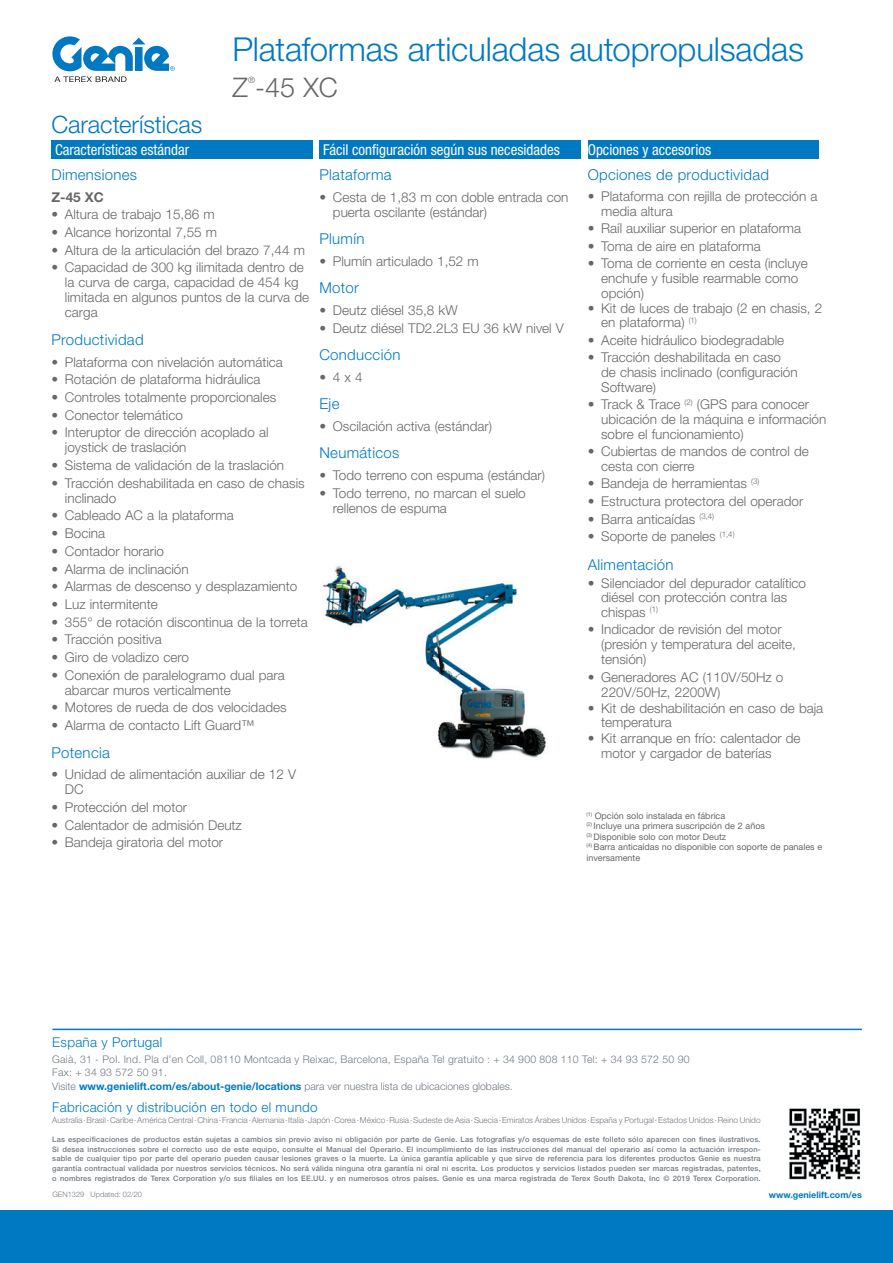
<style>
.page{position:relative;width:893px;height:1263px;background:#fff}
.page>*{position:absolute;margin:0;border:0;box-sizing:border-box;transform-origin:0 0}
.t1{font:300 33px "Helvetica Neue LT Std";letter-spacing:-.005em;color:#0079c2}
.t2{font:300 27px "Helvetica Neue LT Std";color:#67676a}
.t3{font:300 24px "Helvetica Neue LT Std";letter-spacing:-.005em;color:#0079c2}
.t4{font:300 15px "Helvetica Neue LT Std";letter-spacing:.02em;color:#0079c2}
.t5{font:condensed 15px "Helvetica Neue LT Std";color:#fff}
.t6{font:300 13.5px/15px "Helvetica Neue LT Std";color:#67676a}
.t7{font:300 13.5px "Helvetica Neue LT Std";letter-spacing:.02em;color:#0079c2}
.t8{font:700 13.5px "Helvetica Neue LT Std";color:#67676a}
.t9{font:300 10.5px/13.4px "Helvetica Neue LT Std";letter-spacing:.02em;color:#717a82}
.t10{font:9px/10.5px "Helvetica Neue LT Std";color:#67676a}
.t11{font:700 9px "Helvetica Neue LT Std";color:#0079c2}
.t12{font:300 8.7px "Helvetica Neue LT Std";color:#67676a}
.t13{font:300 8.25px "Helvetica Neue LT Std";color:#717a82}
.t14{font:500 7.5px/9.8px "Helvetica Neue LT Std";letter-spacing:.02em;color:#717a82;text-align:justify}
.t15{font:300 7.5px "Helvetica Neue LT Std";color:#717a82}
.s1{font-weight:700;color:#0079c2}
</style>
<div class="page">
<svg style="left:52px;top:36px;width:123px;height:46px"></svg>
<div style="left:588px;top:140px;width:231px;height:19px;background:#0079c2"></div>
<div style="left:319px;top:140px;width:262px;height:19px;background:#0079c2"></div>
<div style="left:51px;top:140px;width:262px;height:19px;background:#0079c2"></div>
<img style="left:322px;top:566px;width:224px;height:193px">
<div style="left:0;top:1210px;width:893px;height:53px;background:#0079c2"></div>
<img style="left:789px;top:1108px;width:72px;height:72px">
<hr style="left:52px;top:1029px;width:810px;height:1px;background:#0079c2">
<h1 class="t1" style="left:233px;top:29px;width:573px">Plataformas articuladas autopropulsadas</h1>
<h3 class="t3" style="left:51px;top:110px;width:153px">Características</h3>
<p class="t12" style="left:248px;top:74px;width:8px">®</p>
<h2 class="t2" style="left:233px;top:71px;width:107px">Z -45 XC</h2>
<p class="t5" style="left:55px;top:141px;width:136px">Características estándar</p>
<p class="t5" style="left:323px;top:141px;width:238px">Fácil configuración según sus necesidades</p>
<p class="t4" style="left:51px;top:165px;width:87px">Dimensiones</p>
<p class="t8" style="left:51px;top:188px;width:54px">Z-45 XC</p>
<p class="t6" style="left:51px;top:207px;width:165px">• Altura de trabajo 15,86 m</p>
<p class="t6" style="left:51px;top:224px;width:167px">• Alcance horizontal 7,55 m</p>
<p class="t6" style="left:51px;top:242px;width:255px">• Altura de la articulación del brazo 7,44 m</p>
<p class="t6" style="left:65px;top:260px;width:246px;text-indent:-14px">• Capacidad de 300 kg ilimitada dentro de la curva de carga, capacidad de 454 kg limitada en algunos puntos de la curva de carga</p>
<p class="t4" style="left:51px;top:330px;width:94px">Productividad</p>
<p class="t6" style="left:51px;top:354px;width:233px">• Plataforma con nivelación automática</p>
<p class="t6" style="left:51px;top:372px;width:211px">• Rotación de plataforma hidráulica</p>
<p class="t6" style="left:51px;top:389px;width:226px">• Controles totalmente proporcionales</p>
<p class="t6" style="left:51px;top:407px;width:133px">• Conector telemático</p>
<p class="t6" style="left:65px;top:425px;width:205px;text-indent:-14px">• Interuptor de dirección acoplado al joystick de traslación</p>
<p class="t6" style="left:51px;top:457px;width:234px">• Sistema de validación de la traslación</p>
<p class="t6" style="left:65px;top:475px;width:241px;text-indent:-14px">• Tracción deshabilitada en caso de chasis inclinado</p>
<p class="t6" style="left:51px;top:508px;width:184px">• Cableado AC a la plataforma</p>
<p class="t6" style="left:51px;top:525px;width:55px">• Bocina</p>
<p class="t6" style="left:51px;top:543px;width:114px">• Contador horario</p>
<p class="t6" style="left:51px;top:561px;width:139px">• Alarma de inclinación</p>
<p class="t6" style="left:51px;top:579px;width:247px">• Alarmas de descenso y desplazamiento</p>
<p class="t6" style="left:51px;top:596px;width:108px">• Luz intermitente</p>
<p class="t6" style="left:51px;top:614px;width:258px">• 355° de rotación discontinua de la torreta</p>
<p class="t6" style="left:51px;top:632px;width:112px">• Tracción positiva</p>
<p class="t6" style="left:51px;top:649px;width:139px">• Giro de voladizo cero</p>
<p class="t6" style="left:65px;top:667px;width:221px;text-indent:-14px">• Conexión de paralelogramo dual para abarcar muros verticalmente</p>
<p class="t6" style="left:51px;top:700px;width:237px">• Motores de rueda de dos velocidades</p>
<p class="t6" style="left:51px;top:717px;width:205px">• Alarma de contacto Lift Guard™</p>
<p class="t4" style="left:51px;top:743px;width:60px">Potencia</p>
<p class="t6" style="left:65px;top:767px;width:233px;text-indent:-14px">• Unidad de alimentación auxiliar de 12 V<br>DC</p>
<p class="t6" style="left:51px;top:799px;width:137px">• Protección del motor</p>
<p class="t6" style="left:51px;top:817px;width:192px">• Calentador de admisión Deutz</p>
<p class="t6" style="left:51px;top:835px;width:173px">• Bandeja giratoria del motor</p>
<p class="t4" style="left:319px;top:165px;width:74px">Plataforma</p>
<p class="t6" style="left:333px;top:189px;width:237px;text-indent:-14px">• Cesta de 1,83 m con doble entrada con puerta oscilante (estándar)</p>
<p class="t4" style="left:319px;top:229px;width:47px">Plumín</p>
<p class="t6" style="left:319px;top:253px;width:161px">• Plumín articulado 1,52 m</p>
<p class="t4" style="left:319px;top:279px;width:41px">Motor</p>
<p class="t6" style="left:319px;top:302px;width:140px">• Deutz diésel 35,8 kW</p>
<p class="t6" style="left:319px;top:320px;width:246px">• Deutz diésel TD2.2L3 EU 36 kW nivel V</p>
<p class="t4" style="left:319px;top:346px;width:83px">Conducción</p>
<p class="t6" style="left:319px;top:369px;width:45px">• 4 x 4</p>
<p class="t4" style="left:319px;top:395px;width:22px">Eje</p>
<p class="t6" style="left:319px;top:418px;width:174px">• Oscilación activa (estándar)</p>
<p class="t4" style="left:319px;top:444px;width:81px">Neumáticos</p>
<p class="t6" style="left:319px;top:468px;width:227px">• Todo terreno con espuma (estándar)</p>
<p class="t6" style="left:333px;top:485px;width:194px;text-indent:-14px">• Todo terreno, no marcan el suelo rellenos de espuma</p>
<p class="t5" style="left:588px;top:141px;width:125px">Opciones y accesorios</p>
<p class="t4" style="left:588px;top:165px;width:183px">Opciones de productividad</p>
<p class="t6" style="left:601px;top:189px;width:218px;text-indent:-14px">• Plataforma con rejilla de protección a media altura</p>
<p class="t6" style="left:588px;top:221px;width:215px">• Raíl auxiliar superior en plataforma</p>
<p class="t6" style="left:588px;top:238px;width:175px">• Toma de aire en plataforma</p>
<p class="t6" style="left:601px;top:255px;width:208px;text-indent:-14px">• Toma de corriente en cesta (incluye enchufe y fusible rearmable como opción)</p>
<p class="t6" style="left:601px;top:300px;width:223px;text-indent:-14px">• Kit de luces de trabajo (2 en chasis, 2 en plataforma) <sup>(1)</sup></p>
<p class="t6" style="left:588px;top:332px;width:198px">• Aceite hidráulico biodegradable</p>
<p class="t6" style="left:601px;top:349px;width:198px;text-indent:-14px">• Tracción deshabilitada en caso de chasis inclinado (configuración<br>Software)</p>
<p class="t6" style="left:601px;top:397px;width:227px;text-indent:-13px">• Track &amp; Trace <sup>(2)</sup> (GPS para conocer ubicación de la máquina e información sobre el funcionamiento)</p>
<p class="t6" style="left:601px;top:444px;width:209px;text-indent:-14px">• Cubiertas de mandos de control de cesta con cierre</p>
<p class="t6" style="left:588px;top:476px;width:173px">• Bandeja de herramientas <sup>(3)</sup></p>
<p class="t6" style="left:588px;top:493px;width:217px">• Estructura protectora del operador</p>
<p class="t6" style="left:588px;top:511px;width:128px">• Barra anticaídas <sup>(3,4)</sup></p>
<p class="t6" style="left:588px;top:529px;width:148px">• Soporte de paneles <sup>(1,4)</sup></p>
<p class="t4" style="left:588px;top:556px;width:87px">Alimentación</p>
<p class="t6" style="left:601px;top:575px;width:206px;text-indent:-14px">• Silenciador del depurador catalítico diésel con protección contra las chispas <sup>(1)</sup></p>
<p class="t6" style="left:601px;top:622px;width:196px;text-indent:-14px">• Indicador de revisión del motor (presión y temperatura del aceite, tensión)</p>
<p class="t6" style="left:601px;top:669px;width:184px;text-indent:-14px">• Generadores AC (110V/50Hz o<br>220V/50Hz, 2200W)</p>
<p class="t6" style="left:601px;top:700px;width:224px;text-indent:-14px">• Kit de deshabilitación en caso de baja temperatura</p>
<p class="t6" style="left:601px;top:731px;width:201px;text-indent:-14px">• Kit arranque en frío: calentador de motor y cargador de baterías</p>
<p class="t10" style="left:586px;top:810px;width:237px"><sup>(1)</sup> Opción solo instalada en fábrica<br><sup>(2)</sup> Incluye una primera suscripción de 2 años<br><sup>(3)</sup> Disponible solo con motor Deutz<br><sup>(4)</sup> Barra anticaídas no disponible con soporte de panales e inversamente</p>
<p class="t7" style="left:52px;top:1034px;width:112px">España y Portugal</p>
<p class="t9" style="left:52px;top:1052px;width:639px">Gaià, 31 - Pol. Ind. Pla d’en Coll, 08110 Montcada y Reixac, Barcelona, España Tel gratuito : + 34 900 808 110 Tel: + 34 93 572 50 90<br>Fax: + 34 93 572 50 91.<br>Visite <span class="s1">www.genielift.com/es/about-genie/locations</span> para ver nuestra lista de ubicaciones globales.</p>
<p class="t7" style="left:52px;top:1099px;width:267px">Fabricación y distribución en todo el mundo</p>
<p class="t13" style="left:52px;top:1115px;width:710px">Australia · Brasil · Caribe · América Central · China · Francia · Alemania · Italia · Japón · Corea · México · Rusia · Sudeste de Asia · Suecia · Emiratos Árabes Unidos · España y Portugal · Estados Unidos · Reino Unido</p>
<p class="t14" style="left:52px;top:1134px;width:710px">Las especificaciones de productos están sujetas a cambios sin previo aviso ni obligación por parte de Genie. Las fotografías y/o esquemas de este folleto sólo aparecen con fines ilustrativos.<br>Si desea instrucciones sobre el correcto uso de este equipo, consulte el Manual del Operario. El incumplimiento de las instrucciones del manual del operario así como la actuación irrespon&shy;sable de cualquier tipo por parte del operario pueden causar lesiones graves o la muerte. La única garantía aplicable y que sirve de referencia para los diferentes productos Genie es nuestra garantía contractual validada por nuestros servicios técnicos. No será válida ninguna otra garantía ni oral ni escrita. Los productos y servicios listados pueden ser marcas registradas, patentes, o nombres registrados de Terex Corporation y/o sus filiales en los EE.UU. y en numerosos otros países. Genie es una marca registrada de Terex South Dakota, Inc © 2019 Terex Corporation.</p>
<p class="t15" style="left:52px;top:1190px;width:91px">GEN1329 Updated: 02/20</p>
<p class="t11" style="left:769px;top:1190px;width:94px">www.genielift.com/es</p>
</div>
